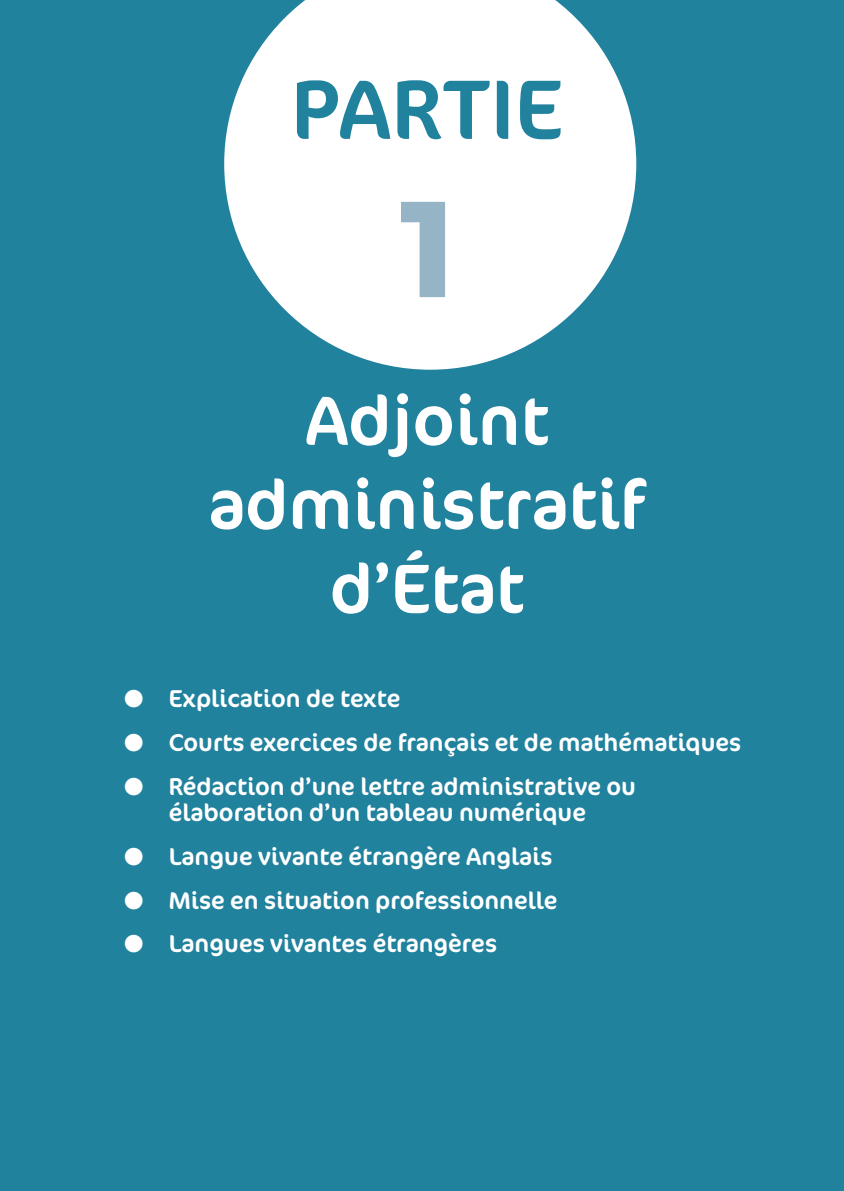
<style>
.page{position:relative;width:844px;height:1191px;background:#fff}
.page>*{position:absolute;margin:0;border:0;box-sizing:border-box;transform-origin:0 0}
.Partie_Chiffre{font:700 182.53px "Neutra Text";color:#95b4c6}
.PARTIE{font:84.7px "Cocon OT";letter-spacing:.01em;color:#21829e}
.Titre_Partie{font:70px/84px "Cocon OT";color:#fff;text-align:center}
.t1{font:24.5px/26.2px "Cocon OT";color:#fff;text-align:center}
</style>
<div class="page">
<div style="left:0;top:0;width:843px;height:1191px;background:#21829e"></div>
<svg style="left:224px;top:0;width:412px;height:370px;fill:#fff"></svg>
<p class="PARTIE" style="left:291px;top:60px;width:272px">PARTIE</p>
<p class="Partie_Chiffre" style="left:396px;top:121px;width:63px">1</p>
<p class="Titre_Partie" style="left:208px;top:380px;width:439px">Adjoint administratif d’État</p>
<p class="t1" style="left:124px;top:686px;width:278px">● Explication de texte</p>
<p class="t1" style="left:124px;top:730px;width:618px">● Courts exercices de français et de mathématiques</p>
<p class="t1" style="left:124px;top:774px;width:513px">● Rédaction d’une lettre administrative ou élaboration d’un tableau numérique</p>
<p class="t1" style="left:124px;top:844px;width:429px">● Langue vivante étrangère Anglais</p>
<p class="t1" style="left:124px;top:887px;width:435px">● Mise en situation professionnelle</p>
<p class="t1" style="left:124px;top:931px;width:374px">● Langues vivantes étrangères</p>
</div>
